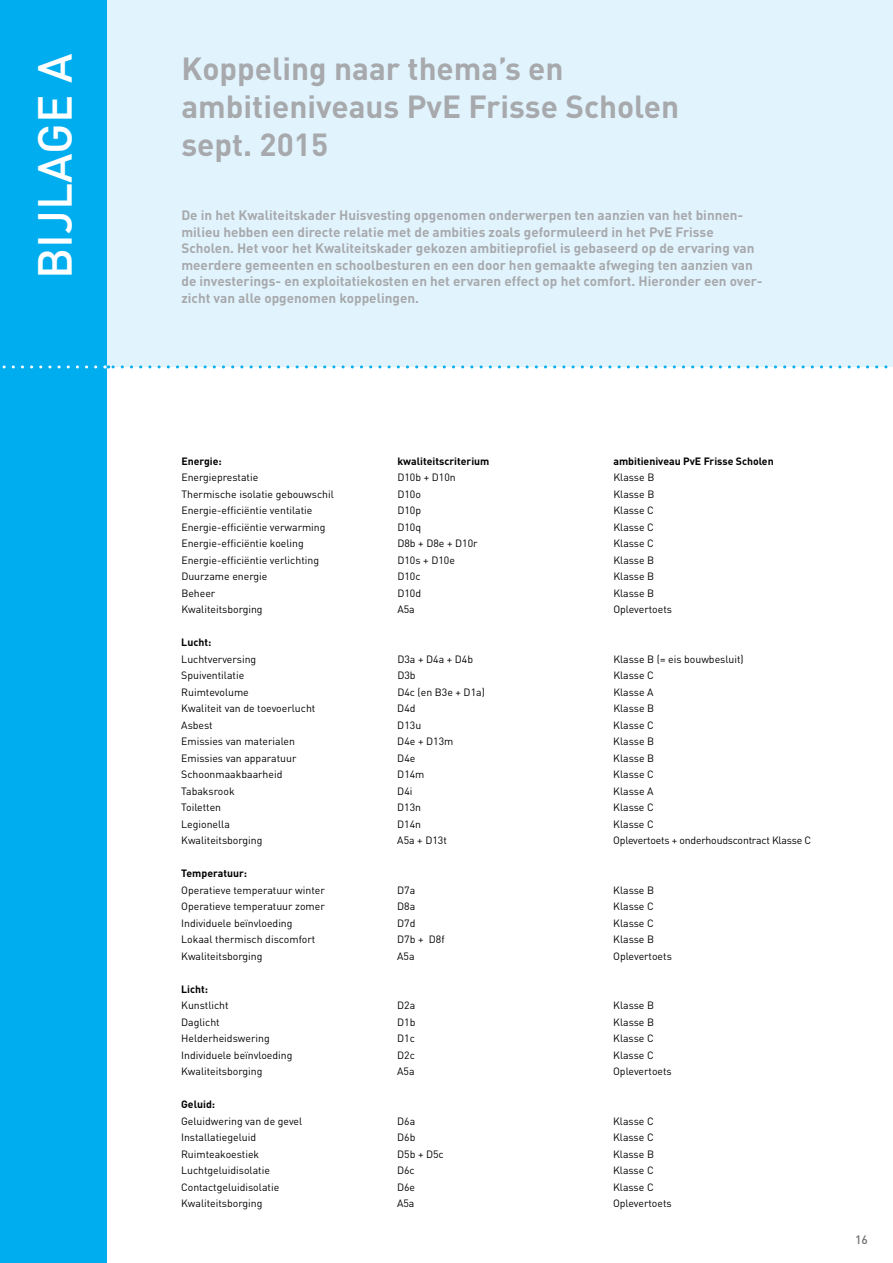
<style>
.page{position:relative;width:893px;height:1263px;background:#fff}
.page>*{position:absolute;margin:0;border:0;box-sizing:border-box;transform-origin:0 0}
.t1{font:500 47.1px "DIN";color:#fff}
.t2{font:700 31.5px/37.8px "DIN";color:#a7a9ac}
.t3{font:700 13.5px/16.5px "DIN";color:#a7a9ac}
.t4{font:500 12px "DIN";color:#717073}
.t5{font:10.5px "DIN";color:#000}
.t6{font:700 10.5px "DIN";color:#000}
.t7{font:10.5px "DIN";letter-spacing:-.02em;color:#000}
</style>
<div class="page">
<div style="left:106px;top:0;width:787px;height:367px;background:#e1f4fd"></div>
<div style="left:0;top:0;width:106px;height:1263px;background:#00aeef"></div>
<svg style="left:2px;top:365px;width:94px;height:3px"></svg>
<svg style="left:105px;top:365px;width:783px;height:3px"></svg>
<h1 class="t1" style="left:25px;top:279px;width:226px;rotate:-90deg">BIJLAGE A</h1>
<h2 class="t2" style="left:181px;top:49px;width:499px">Koppeling naar thema’s en ambitieniveaus PvE Frisse Scholen sept. 2015</h2>
<p class="t3" style="left:181px;top:206px;width:583px">De in het Kwaliteitskader Huisvesting opgenomen onderwerpen ten aanzien van het binnen&shy;milieu hebben een directe relatie met de ambities zoals geformuleerd in het PvE Frisse Scholen. Het voor het Kwaliteitskader gekozen ambitieprofiel is gebaseerd op de ervaring van meerdere gemeenten en schoolbesturen en een door hen gemaakte afweging ten aanzien van de investerings- en exploitatiekosten en het ervaren effect op het comfort. Hieronder een over&shy;zicht van alle opgenomen koppelingen.</p>
<p class="t6" style="left:181px;top:454px;width:42px">Energie:</p>
<p class="t6" style="left:397px;top:454px;width:94px">kwaliteitscriterium</p>
<p class="t6" style="left:613px;top:454px;width:162px">ambitieniveau PvE Frisse Scholen</p>
<p class="t5" style="left:181px;top:471px;width:78px">Energieprestatie</p>
<p class="t5" style="left:397px;top:471px;width:60px">D10b + D10n</p>
<p class="t5" style="left:613px;top:471px;width:42px">Klasse B</p>
<p class="t5" style="left:181px;top:487px;width:154px">Thermische isolatie gebouwschil</p>
<p class="t5" style="left:397px;top:487px;width:25px">D10o</p>
<p class="t5" style="left:613px;top:487px;width:42px">Klasse B</p>
<p class="t5" style="left:181px;top:504px;width:133px">Energie-efficiëntie ventilatie</p>
<p class="t5" style="left:397px;top:504px;width:25px">D10p</p>
<p class="t5" style="left:613px;top:504px;width:42px">Klasse C</p>
<p class="t5" style="left:181px;top:520px;width:146px">Energie-efficiëntie verwarming</p>
<p class="t5" style="left:397px;top:520px;width:25px">D10q</p>
<p class="t5" style="left:613px;top:520px;width:42px">Klasse C</p>
<p class="t5" style="left:181px;top:537px;width:124px">Energie-efficiëntie koeling</p>
<p class="t5" style="left:397px;top:537px;width:82px">D8b + D8e + D10r</p>
<p class="t5" style="left:613px;top:537px;width:42px">Klasse C</p>
<p class="t5" style="left:181px;top:553px;width:139px">Energie-efficiëntie verlichting</p>
<p class="t5" style="left:397px;top:553px;width:59px">D10s + D10e</p>
<p class="t5" style="left:613px;top:553px;width:42px">Klasse B</p>
<p class="t5" style="left:181px;top:570px;width:88px">Duurzame energie</p>
<p class="t5" style="left:397px;top:570px;width:25px">D10c</p>
<p class="t5" style="left:613px;top:570px;width:42px">Klasse B</p>
<p class="t5" style="left:181px;top:586px;width:36px">Beheer</p>
<p class="t5" style="left:397px;top:586px;width:25px">D10d</p>
<p class="t5" style="left:613px;top:586px;width:42px">Klasse B</p>
<p class="t5" style="left:181px;top:603px;width:83px">Kwaliteitsborging</p>
<p class="t5" style="left:397px;top:603px;width:19px">A5a</p>
<p class="t5" style="left:613px;top:603px;width:60px">Oplevertoets</p>
<p class="t6" style="left:181px;top:635px;width:32px">Lucht:</p>
<p class="t5" style="left:181px;top:652px;width:76px">Luchtverversing</p>
<p class="t5" style="left:397px;top:652px;width:77px">D3a + D4a + D4b</p>
<p class="t5" style="left:613px;top:652px;width:132px">Klasse B (= eis bouwbesluit)</p>
<p class="t5" style="left:181px;top:669px;width:64px">Spuiventilatie</p>
<p class="t5" style="left:397px;top:669px;width:20px">D3b</p>
<p class="t5" style="left:613px;top:669px;width:42px">Klasse C</p>
<p class="t5" style="left:181px;top:685px;width:69px">Ruimtevolume</p>
<p class="t5" style="left:397px;top:685px;width:89px">D4c (en B3e + D1a)</p>
<p class="t5" style="left:613px;top:685px;width:42px">Klasse A</p>
<p class="t5" style="left:181px;top:702px;width:136px">Kwaliteit van de toevoerlucht</p>
<p class="t5" style="left:397px;top:702px;width:20px">D4d</p>
<p class="t5" style="left:613px;top:702px;width:42px">Klasse B</p>
<p class="t5" style="left:181px;top:718px;width:33px">Asbest</p>
<p class="t5" style="left:397px;top:718px;width:25px">D13u</p>
<p class="t5" style="left:613px;top:718px;width:42px">Klasse C</p>
<p class="t5" style="left:181px;top:735px;width:115px">Emissies van materialen</p>
<p class="t5" style="left:397px;top:735px;width:58px">D4e + D13m</p>
<p class="t5" style="left:613px;top:735px;width:42px">Klasse B</p>
<p class="t5" style="left:181px;top:751px;width:117px">Emissies van apparatuur</p>
<p class="t5" style="left:397px;top:751px;width:20px">D4e</p>
<p class="t5" style="left:613px;top:751px;width:42px">Klasse B</p>
<p class="t5" style="left:181px;top:768px;width:103px">Schoonmaakbaarheid</p>
<p class="t5" style="left:397px;top:768px;width:29px">D14m</p>
<p class="t5" style="left:613px;top:768px;width:42px">Klasse C</p>
<p class="t5" style="left:181px;top:784px;width:55px">Tabaksrook</p>
<p class="t5" style="left:397px;top:784px;width:17px">D4i</p>
<p class="t5" style="left:613px;top:784px;width:42px">Klasse A</p>
<p class="t5" style="left:181px;top:801px;width:41px">Toiletten</p>
<p class="t5" style="left:397px;top:801px;width:25px">D13n</p>
<p class="t5" style="left:613px;top:801px;width:42px">Klasse C</p>
<p class="t5" style="left:181px;top:817px;width:50px">Legionella</p>
<p class="t5" style="left:397px;top:817px;width:25px">D14n</p>
<p class="t5" style="left:613px;top:817px;width:42px">Klasse C</p>
<p class="t5" style="left:181px;top:834px;width:83px">Kwaliteitsborging</p>
<p class="t5" style="left:397px;top:834px;width:51px">A5a + D13t</p>
<p class="t7" style="left:613px;top:834px;width:199px">Oplevertoets + onderhoudscontract Klasse C</p>
<p class="t6" style="left:181px;top:866px;width:67px">Temperatuur:</p>
<p class="t5" style="left:181px;top:883px;width:145px">Operatieve temperatuur winter</p>
<p class="t5" style="left:397px;top:883px;width:20px">D7a</p>
<p class="t5" style="left:613px;top:883px;width:42px">Klasse B</p>
<p class="t5" style="left:181px;top:900px;width:145px">Operatieve temperatuur zomer</p>
<p class="t5" style="left:397px;top:900px;width:20px">D8a</p>
<p class="t5" style="left:613px;top:900px;width:42px">Klasse C</p>
<p class="t5" style="left:181px;top:916px;width:113px">Individuele beïnvloeding</p>
<p class="t5" style="left:397px;top:916px;width:20px">D7d</p>
<p class="t5" style="left:613px;top:916px;width:42px">Klasse C</p>
<p class="t5" style="left:181px;top:933px;width:136px">Lokaal thermisch discomfort</p>
<p class="t5" style="left:397px;top:933px;width:49px">D7b + D8f</p>
<p class="t5" style="left:613px;top:933px;width:42px">Klasse B</p>
<p class="t5" style="left:181px;top:949px;width:83px">Kwaliteitsborging</p>
<p class="t5" style="left:397px;top:949px;width:19px">A5a</p>
<p class="t5" style="left:613px;top:949px;width:60px">Oplevertoets</p>
<p class="t6" style="left:181px;top:982px;width:28px">Licht:</p>
<p class="t5" style="left:181px;top:999px;width:49px">Kunstlicht</p>
<p class="t5" style="left:397px;top:999px;width:20px">D2a</p>
<p class="t5" style="left:613px;top:999px;width:42px">Klasse B</p>
<p class="t5" style="left:181px;top:1015px;width:40px">Daglicht</p>
<p class="t5" style="left:397px;top:1015px;width:20px">D1b</p>
<p class="t5" style="left:613px;top:1015px;width:42px">Klasse B</p>
<p class="t5" style="left:181px;top:1032px;width:90px">Helderheidswering</p>
<p class="t5" style="left:397px;top:1032px;width:19px">D1c</p>
<p class="t5" style="left:613px;top:1032px;width:42px">Klasse C</p>
<p class="t5" style="left:181px;top:1048px;width:113px">Individuele beïnvloeding</p>
<p class="t5" style="left:397px;top:1048px;width:19px">D2c</p>
<p class="t5" style="left:613px;top:1048px;width:42px">Klasse C</p>
<p class="t5" style="left:181px;top:1065px;width:83px">Kwaliteitsborging</p>
<p class="t5" style="left:397px;top:1065px;width:19px">A5a</p>
<p class="t5" style="left:613px;top:1065px;width:60px">Oplevertoets</p>
<p class="t6" style="left:181px;top:1097px;width:36px">Geluid:</p>
<p class="t5" style="left:181px;top:1114px;width:123px">Geluidwering van de gevel</p>
<p class="t5" style="left:397px;top:1114px;width:20px">D6a</p>
<p class="t5" style="left:613px;top:1114px;width:42px">Klasse C</p>
<p class="t5" style="left:181px;top:1131px;width:77px">Installatiegeluid</p>
<p class="t5" style="left:397px;top:1131px;width:20px">D6b</p>
<p class="t5" style="left:613px;top:1131px;width:42px">Klasse C</p>
<p class="t5" style="left:181px;top:1147px;width:80px">Ruimteakoestiek</p>
<p class="t5" style="left:397px;top:1147px;width:48px">D5b + D5c</p>
<p class="t5" style="left:613px;top:1147px;width:42px">Klasse B</p>
<p class="t5" style="left:181px;top:1164px;width:90px">Luchtgeluidisolatie</p>
<p class="t5" style="left:397px;top:1164px;width:19px">D6c</p>
<p class="t5" style="left:613px;top:1164px;width:42px">Klasse C</p>
<p class="t5" style="left:181px;top:1180px;width:100px">Contactgeluidisolatie</p>
<p class="t5" style="left:397px;top:1180px;width:20px">D6e</p>
<p class="t5" style="left:613px;top:1180px;width:42px">Klasse C</p>
<p class="t5" style="left:181px;top:1197px;width:83px">Kwaliteitsborging</p>
<p class="t5" style="left:397px;top:1197px;width:19px">A5a</p>
<p class="t5" style="left:613px;top:1197px;width:60px">Oplevertoets</p>
<p class="t4" style="left:855px;top:1231px;width:14px">16</p>
</div>
